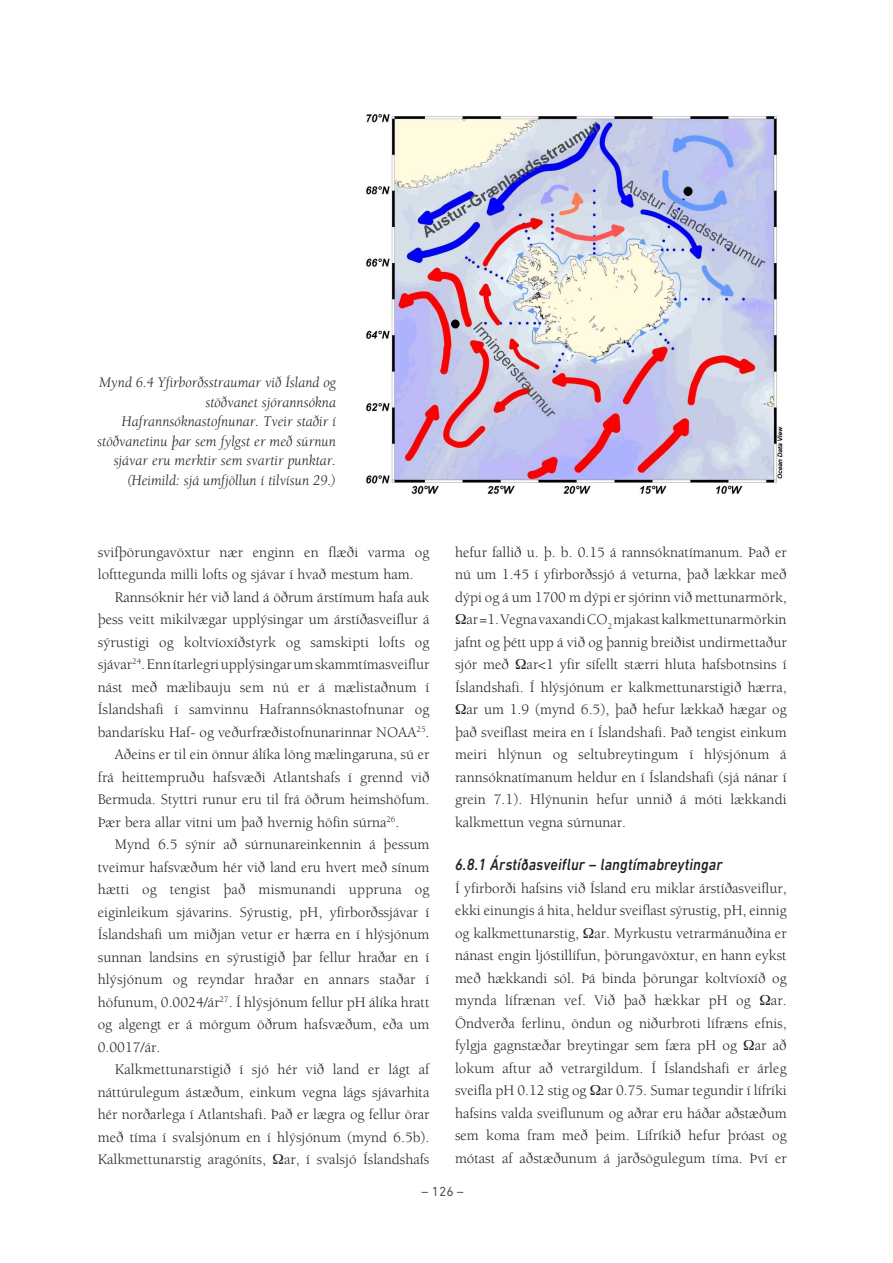
<style>
.page{position:relative;width:893px;height:1263px;background:#fff}
.page>*{position:absolute;margin:0;border:0;box-sizing:border-box;transform-origin:0 0}
.fyrirs_3{font:italic 500 16.5px "DIN Next LT Pro";letter-spacing:.01em;color:#231f20;scale:.9 1}
.meginmal{font:15px/22.5px "Berkeley";color:#231f20;text-align:justify}
.meginmál_1{font:15px/22.5px "Berkeley";color:#231f20;text-align:justify}
.myndatexti{font:italic 15px/19.5px "Berkeley";color:#231f20;text-align:right}
.t1{font:13.5px "DIN Next LT Pro";color:#57585a}
</style>
<div class="page">
<img style="left:366px;top:113px;width:417px;height:381px">
<p class="myndatexti" style="left:97px;top:373px;width:240px">Mynd 6.4 Yfirborðsstraumar við Ísland og stöðvanet sjórannsókna Hafrannsóknastofnunar. Tveir staðir í stöðvanetinu þar sem fylgst er með súrnun sjávar eru merktir sem svartir punktar. (Heimild: sjá umfjöllun í tilvísun 29.)</p>
<p class="meginmál_1" style="left:98px;top:541px;width:333px">svifþörungavöxtur nær enginn en flæði varma og lofttegunda milli lofts og sjávar í hvað mestum ham.</p>
<p class="meginmal" style="left:98px;top:586px;width:333px;text-indent:17px">Rannsóknir hér við land á öðrum árstímum hafa auk þess veitt mikilvægar upplýsingar um árstíðasveiflur á sýrustigi og koltvíoxíðstyrk og samskipti lofts og sjávar<sup>24</sup>.Ennítarlegriupplýsingarumskammtímasveiflur nást með mælibauju sem nú er á mælistaðnum í Íslandshafi í samvinnu Hafrannsóknastofnunar og bandarísku Haf- og veðurfræðistofnunarinnar NOAA<sup>25</sup>.</p>
<p class="meginmal" style="left:98px;top:743px;width:333px;text-indent:17px">Aðeins er til ein önnur álíka löng mælingaruna, sú er frá heittempruðu hafsvæði Atlantshafs í grennd við Bermuda. Styttri runur eru til frá öðrum heimshöfum.<br>Þær bera allar vitni um það hvernig höfin súrna<sup>26</sup>.</p>
<p class="meginmal" style="left:98px;top:833px;width:333px;text-indent:17px">Mynd 6.5 sýnir að súrnunareinkennin á þessum tveimur hafsvæðum hér við land eru hvert með sínum hætti og tengist það mismunandi uppruna og eiginleikum sjávarins. Sýrustig, pH, yfirborðssjávar í Íslandshafi um miðjan vetur er hærra en í hlýsjónum sunnan landsins en sýrustigið þar fellur hraðar en í hlýsjónum og reyndar hraðar en annars staðar í höfunum, 0.0024/ár<sup>27</sup>. Í hlýsjónum fellur pH álíka hratt og algengt er á mörgum öðrum hafsvæðum, eða um 0.0017/ár.</p>
<p class="meginmal" style="left:98px;top:1058px;width:333px;text-indent:17px">Kalkmettunarstigið í sjó hér við land er lágt af náttúrulegum ástæðum, einkum vegna lágs sjávarhita hér norðarlega í Atlantshafi. Það er lægra og fellur örar með tíma í svalsjónum en í hlýsjónum (mynd 6.5b).<br>Kalkmettunarstig aragóníts, ar, í svalsjó Íslandshafs</p>
<p class="meginmal" style="left:455px;top:541px;width:333px">hefur fallið u. þ. b. 0.15 á rannsóknatímanum. Það er</p>
<p class="meginmal" style="left:455px;top:563px;width:333px">nú um 1.45 í yfirborðssjó á veturna, það lækkar með</p>
<p class="meginmal" style="left:455px;top:586px;width:333px">dýpi og á um 1700 m dýpi er sjórinn við mettunarmörk,</p>
<p class="meginmal" style="left:466px;top:608px;width:322px">ar=1.VegnavaxandiCO<sub>2</sub>mjakastkalkmettunarmörkin</p>
<p class="meginmal" style="left:455px;top:631px;width:333px">jafnt og þétt upp á við og þannig breiðist undirmettaður</p>
<p class="meginmal" style="left:455px;top:653px;width:333px">sjór með ar&lt;1 yfir sífellt stærri hluta hafsbotnsins í</p>
<p class="meginmal" style="left:455px;top:676px;width:333px">Íslandshafi. Í hlýsjónum er kalkmettunarstigið hærra,</p>
<p class="meginmal" style="left:466px;top:698px;width:322px">ar um 1.9 (mynd 6.5), það hefur lækkað hægar og</p>
<p class="meginmal" style="left:455px;top:721px;width:333px">það sveiflast meira en í Íslandshafi. Það tengist einkum</p>
<p class="meginmal" style="left:455px;top:743px;width:333px">meiri hlýnun og seltubreytingum í hlýsjónum á</p>
<p class="meginmal" style="left:455px;top:766px;width:333px">rannsóknatímanum heldur en í Íslandshafi (sjá nánar í</p>
<p class="meginmal" style="left:455px;top:788px;width:333px">grein 7.1). Hlýnunin hefur unnið á móti lækkandi</p>
<p class="meginmal" style="left:455px;top:811px;width:173px">kalkmettun vegna súrnunar.</p>
<p class="fyrirs_3" style="left:455px;top:855px;width:299px">6.8.1 Árstíðasveiflur – langtímabreytingar</p>
<p class="meginmál_1" style="left:455px;top:877px;width:333px">Í yfirborði hafsins við Ísland eru miklar árstíðasveiflur, ekki einungis á hita, heldur sveiflast sýrustig, pH, einnig og kalkmettunarstig, ar. Myrkustu vetrarmánuðina er nánast engin ljóstillífun, þörungavöxtur, en hann eykst með hækkandi sól. Þá binda þörungar koltvíoxíð og mynda lífrænan vef. Við það hækkar pH og</p>
<p class="meginmál_1" style="left:455px;top:989px;width:333px;text-indent:316px">ar.<br>Öndverða ferlinu, öndun og niðurbroti lífræns efnis, fylgja gagnstæðar breytingar sem færa pH og ar að lokum aftur að vetrargildum. Í Íslandshafi er árleg sveifla pH 0.12 stig og ar 0.75. Sumar tegundir í lífríki hafsins valda sveiflunum og aðrar eru háðar aðstæðum sem koma fram með þeim. Lífríkið hefur þróast og mótast af aðstæðunum á jarðsögulegum tíma. Því er</p>
<p class="t1" style="left:422px;top:1184px;width:44px">– 126 –</p>
</div>
